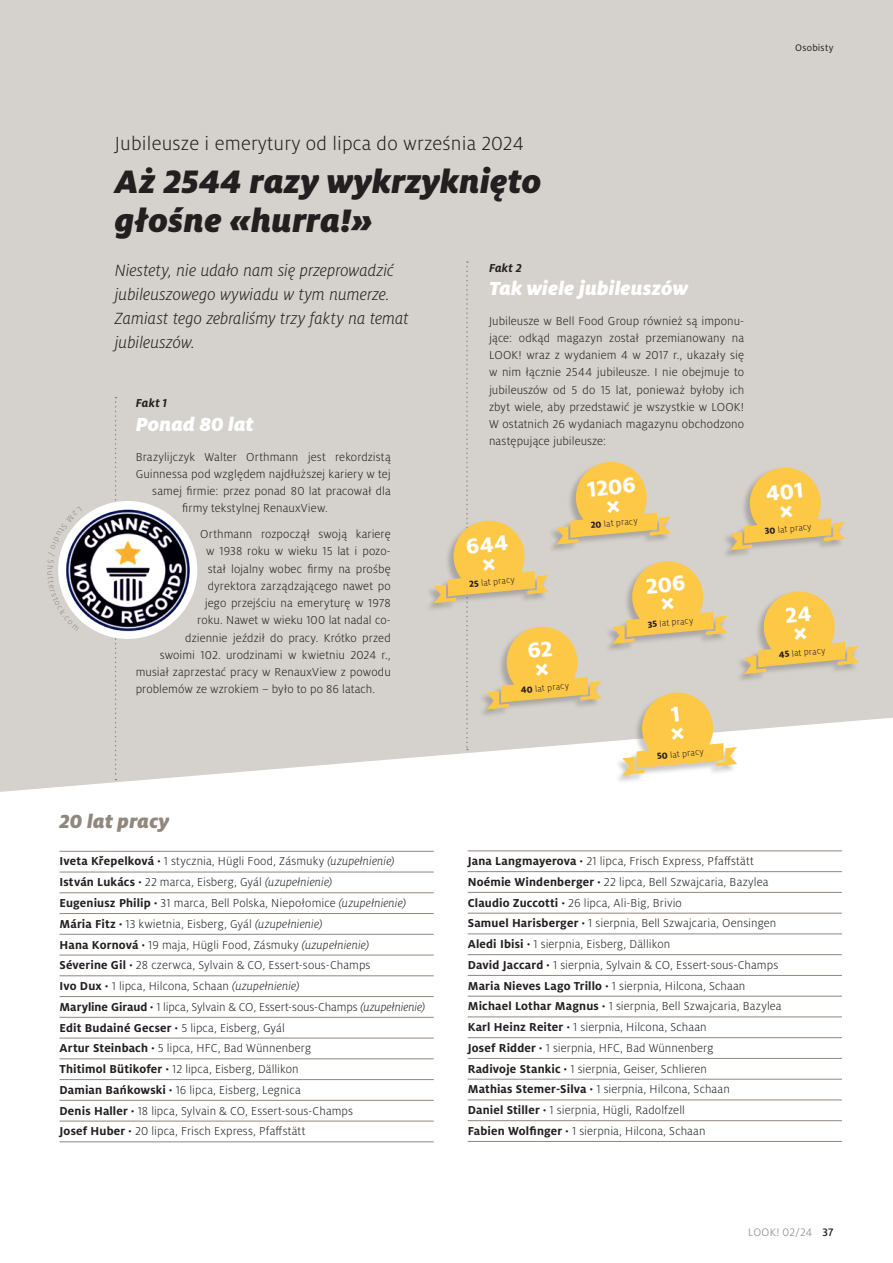
<style>
.page{position:relative;width:893px;height:1263px;background:#fff}
.page>*{position:absolute;margin:0;border:0;box-sizing:border-box;transform-origin:0 0}
.t1{font:italic 900 36px/39px "Milo Pro";letter-spacing:.01em;color:#231f20}
.t2{font:800 23.55px "Milo Pro";color:#fff}
.t3{font:300 21px "Milo Pro";letter-spacing:.01em;color:#231f20}
.t4{font:italic 900 21px "Milo Pro";letter-spacing:.005em;color:#fff}
.t5{font:italic 900 21px "Milo Pro";letter-spacing:.01em;color:#90877f}
.t6{font:italic 300 18px/24px "Milo Pro";letter-spacing:-.005em;color:#231f20}
.t7{font:300 12.75px/20.7px "Milo Pro";letter-spacing:.005em;color:#231f20}
.t8{font:italic 700 12.75px "Milo Pro";letter-spacing:.015em;color:#231f20}
.t9{font:300 12px "Milo Pro";letter-spacing:.005em;color:#808285}
.t10{font:10.5px "Milo Pro";letter-spacing:.025em;color:#231f20}
.t11{font:300 9.75px "Milo Pro";color:#231f20}
.s1{font-weight:800}
.s2{font-weight:700}
.s3{font-style:italic}
.s4{font-weight:500;color:#231f20}
</style>
<div class="page">
<div style="left:0;top:0;width:893px;height:792px;background:#d5d1cd"></div>
<svg style="left:115px;top:397px;width:2px;height:383px"></svg>
<hr style="left:60px;top:851px;width:374px;height:1px;background:#90877f">
<hr style="left:60px;top:872px;width:374px;height:1px;background:#90877f">
<hr style="left:60px;top:892px;width:374px;height:1px;background:#90877f">
<hr style="left:60px;top:913px;width:374px;height:1px;background:#90877f">
<hr style="left:60px;top:934px;width:374px;height:1px;background:#90877f">
<hr style="left:60px;top:955px;width:374px;height:1px;background:#90877f">
<hr style="left:60px;top:975px;width:374px;height:1px;background:#90877f">
<hr style="left:60px;top:996px;width:374px;height:1px;background:#90877f">
<hr style="left:60px;top:1017px;width:374px;height:1px;background:#90877f">
<hr style="left:60px;top:1038px;width:374px;height:1px;background:#90877f">
<hr style="left:60px;top:1058px;width:374px;height:1px;background:#90877f">
<hr style="left:60px;top:1079px;width:374px;height:1px;background:#90877f">
<hr style="left:60px;top:1100px;width:374px;height:1px;background:#90877f">
<hr style="left:60px;top:1121px;width:374px;height:1px;background:#90877f">
<hr style="left:60px;top:1141px;width:374px;height:1px;background:#90877f">
<hr style="left:468px;top:851px;width:374px;height:1px;background:#90877f">
<hr style="left:468px;top:871px;width:374px;height:1px;background:#90877f">
<hr style="left:468px;top:892px;width:374px;height:1px;background:#90877f">
<hr style="left:468px;top:913px;width:374px;height:1px;background:#90877f">
<hr style="left:468px;top:934px;width:374px;height:1px;background:#90877f">
<hr style="left:468px;top:954px;width:374px;height:1px;background:#90877f">
<hr style="left:468px;top:975px;width:374px;height:1px;background:#90877f">
<hr style="left:468px;top:996px;width:374px;height:1px;background:#90877f">
<hr style="left:468px;top:1017px;width:374px;height:1px;background:#90877f">
<hr style="left:468px;top:1037px;width:374px;height:1px;background:#90877f">
<hr style="left:468px;top:1058px;width:374px;height:1px;background:#90877f">
<hr style="left:468px;top:1079px;width:374px;height:1px;background:#90877f">
<hr style="left:468px;top:1100px;width:374px;height:1px;background:#90877f">
<hr style="left:468px;top:1120px;width:374px;height:1px;background:#90877f">
<hr style="left:468px;top:1141px;width:374px;height:1px;background:#90877f">
<img style="left:64px;top:507px;width:127px;height:126px">
<div style="left:58px;top:501px;width:139px;height:138px;border:6px solid #fff;border-radius:50%"></div>
<div style="left:425px;top:520px;width:123px;height:92px;background:#231f20;opacity:.25"></div>
<div style="left:614px;top:692px;width:123px;height:92px;background:#231f20;opacity:.25"></div>
<svg style="left:47px;top:507px;width:35px;height:124px"></svg>
<svg style="left:434px;top:261px;width:425px;height:514px;background:#ddd1b8"></svg>
<p class="t10" style="left:795px;top:42px;width:40px">Osobisty</p>
<h3 class="t3" style="left:115px;top:131px;width:411px">Jubileusze i emerytury od lipca do września 2024</h3>
<h1 class="t1" style="left:115px;top:162px;width:428px">Aż 2544 razy wykrzyknięto głośne «hurra!»</h1>
<h3 class="t6" style="left:115px;top:258px;width:296px">Niestety, nie udało nam się przeprowadzić jubileuszowego wywiadu w tym numerze.<br>Zamiast tego zebraliśmy trzy fakty na temat jubileuszów.</h3>
<p class="t8" style="left:489px;top:260px;width:34px">Fakt 2</p>
<h3 class="t4" style="left:489px;top:276px;width:200px">Tak wiele jubileuszów</h3>
<p class="t7" style="left:489px;top:312px;width:257px;line-height:17.2px;text-align:justify">Jubileusze w Bell Food Group również są imponu&shy;jące: odkąd magazyn został przemianowany na LOOK! wraz z wydaniem 4 w 2017 r., ukazały się w nim łącznie 2544 jubileusze. I nie obejmuje to jubileuszów od 5 do 15 lat, ponieważ byłoby ich zbyt wiele, aby przedstawić je wszystkie w LOOK!<br>W ostatnich 26 wydaniach magazynu obchodzono następujące jubileusze:</p>
<h2 class="t2" style="left:586px;top:476px;width:50px;rotate:-6deg">1206</h2>
<p class="t11" style="left:590px;top:520px;width:49px;rotate:-6deg"><span class="s1">20</span> lat pracy</p>
<p class="t8" style="left:136px;top:396px;width:33px">Fakt 1</p>
<h3 class="t4" style="left:136px;top:412px;width:119px">Ponad 80 lat</h3>
<p class="t7" style="left:136px;top:446px;width:257px">Brazylijczyk Walter Orthmann jest rekordzistą</p>
<p class="t7" style="left:136px;top:464px;width:257px">Guinnessa pod względem najdłuższej kariery w tej</p>
<p class="t7" style="left:152px;top:481px;width:240px">samej firmie: przez ponad 80 lat pracował dla</p>
<p class="t7" style="left:182px;top:498px;width:147px">firmy tekstylnej RenauxView.</p>
<p class="t7" style="left:200px;top:524px;width:192px">Orthmann rozpoczął swoją karierę</p>
<p class="t7" style="left:206px;top:541px;width:186px">w 1938 roku w wieku 15 lat i pozo-</p>
<p class="t7" style="left:208px;top:558px;width:184px">stał lojalny wobec firmy na prośbę</p>
<p class="t7" style="left:208px;top:576px;width:184px">dyrektora zarządzającego nawet po</p>
<p class="t7" style="left:205px;top:593px;width:188px">jego przejściu na emeryturę w 1978</p>
<p class="t7" style="left:197px;top:610px;width:195px">roku. Nawet w wieku 100 lat nadal co-</p>
<p class="t7" style="left:185px;top:627px;width:207px">dziennie jeździł do pracy. Krótko przed</p>
<p class="t7" style="left:160px;top:645px;width:233px">swoimi 102. urodzinami w kwietniu 2024 r.,</p>
<p class="t7" style="left:136px;top:662px;width:257px">musiał zaprzestać pracy w RenauxView z powodu</p>
<p class="t7" style="left:136px;top:679px;width:241px">problemów ze wzrokiem – było to po 86 latach.</p>
<p class="t11" style="left:468px;top:579px;width:47px;rotate:-6deg"><span class="s1">25</span> lat pracy</p>
<p class="t11" style="left:647px;top:619px;width:47px;rotate:-6deg"><span class="s1">35</span> lat pracy</p>
<p class="t11" style="left:520px;top:685px;width:50px;rotate:-6deg"><span class="s1">40</span> lat pracy</p>
<p class="t11" style="left:764px;top:526px;width:48px;rotate:-6deg"><span class="s1">30</span> lat pracy</p>
<p class="t11" style="left:778px;top:650px;width:48px;rotate:-6deg"><span class="s1">45</span> lat pracy</p>
<p class="t11" style="left:656px;top:751px;width:49px;rotate:-6deg"><span class="s1">50</span> lat pracy</p>
<h3 class="t5" style="left:60px;top:809px;width:111px">20 lat pracy</h3>
<p class="t7" style="left:60px;top:851px;width:367px"><span class="s2">Iveta Křepelková ·</span> 1 stycznia, Hügli Food, Zásmuky <span class="s3">(uzupełnienie)<br></span><span class="s2">István Lukács ·</span> 22 marca, Eisberg, Gyál <span class="s3">(uzupełnienie)<br></span><span class="s2">Eugeniusz Philip ·</span> 31 marca, Bell Polska, Niepołomice <span class="s3">(uzupełnienie)<br></span><span class="s2">Mária Fitz ·</span> 13 kwietnia, Eisberg, Gyál <span class="s3">(uzupełnienie)<br></span><span class="s2">Hana Kornová ·</span> 19 maja, Hügli Food, Zásmuky <span class="s3">(uzupełnienie)<br></span><span class="s2">Séverine Gil ·</span> 28 czerwca, Sylvain &amp; CO, Essert-sous-Champs<br><span class="s2">Ivo Dux ·</span> 1 lipca, Hilcona, Schaan <span class="s3">(uzupełnienie)<br></span><span class="s2">Maryline Giraud ·</span> 1 lipca, Sylvain &amp; CO, Essert-sous-Champs <span class="s3">(uzupełnienie)<br></span><span class="s2">Edit Budainé Gecser ·</span> 5 lipca, Eisberg, Gyál<br><span class="s2">Artur Steinbach ·</span> 5 lipca, HFC, Bad Wünnenberg<br><span class="s2">Thitimol Bütikofer ·</span> 12 lipca, Eisberg, Dällikon<br><span class="s2">Damian Bańkowski ·</span> 16 lipca, Eisberg, Legnica<br><span class="s2">Denis Haller ·</span> 18 lipca, Sylvain &amp; CO, Essert-sous-Champs<br><span class="s2">Josef Huber ·</span> 20 lipca, Frisch Express, Pfaffstätt</p>
<p class="t7" style="left:468px;top:851px;width:315px"><span class="s2">Jana Langmayerova ·</span> 21 lipca, Frisch Express, Pfaffstätt <span class="s2">Noémie Windenberger ·</span> 22 lipca, Bell Szwajcaria, Bazylea <span class="s2">Claudio Zuccotti ·</span> 26 lipca, Ali-Big, Brivio<br><span class="s2">Samuel Harisberger ·</span> 1 sierpnia, Bell Szwajcaria, Oensingen <span class="s2">Aledi Ibisi ·</span> 1 sierpnia, Eisberg, Dällikon<br><span class="s2">David Jaccard ·</span> 1 sierpnia, Sylvain &amp; CO, Essert-sous-Champs <span class="s2">Maria Nieves Lago Trillo ·</span> 1 sierpnia, Hilcona, Schaan <span class="s2">Michael Lothar Magnus ·</span> 1 sierpnia, Bell Szwajcaria, Bazylea <span class="s2">Karl Heinz Reiter ·</span> 1 sierpnia, Hilcona, Schaan<br><span class="s2">Josef Ridder ·</span> 1 sierpnia, HFC, Bad Wünnenberg<br><span class="s2">Radivoje Stankic ·</span> 1 sierpnia, Geiser, Schlieren<br><span class="s2">Mathias Stemer-Silva ·</span> 1 sierpnia, Hilcona, Schaan<br><span class="s2">Daniel Stiller ·</span> 1 sierpnia, Hügli, Radolfzell<br><span class="s2">Fabien Wolfinger ·</span> 1 sierpnia, Hilcona, Schaan</p>
<p class="t9" style="left:748px;top:1226px;width:87px">LOOK! 02/24 <span class="s4">37</span></p>
</div>
